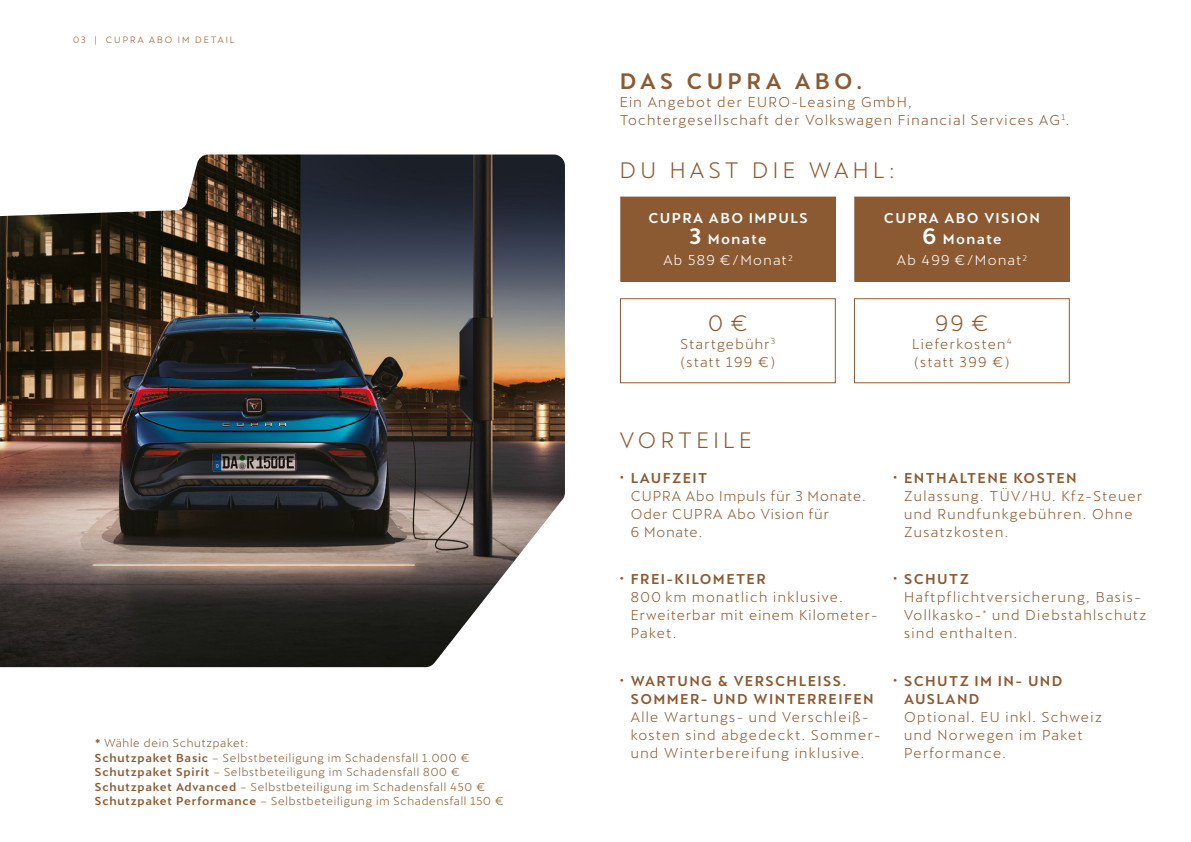
<style>
.page{position:relative;width:1191px;height:842px;background:#fff}
.page>*{position:absolute;margin:0;border:0;box-sizing:border-box;transform-origin:0 0}
.t1{font:22px "Cupra";letter-spacing:.2em;color:#8c5a32}
.t2{font:500 22px "Cupra";letter-spacing:.2em;color:#8c5a32}
.t3{font:14px/18px "Cupra";letter-spacing:.1em;color:#8c5a32}
.t4{font:14px/18px "Cupra";letter-spacing:.08em;color:#8c5a32}
.t5{font:500 14px/21px "Cupra";letter-spacing:.1em;color:#fff;text-align:center}
.t6{font:500 14px/18px "Cupra";letter-spacing:.1em;color:#8c5a32}
.t7{font:14px/18px "Cupra";letter-spacing:.07em;color:#8c5a32}
.t8{font:11.3px/14.6px "Cupra";letter-spacing:.07em;color:#8c5a32}
.t9{font:9px "Cupra";letter-spacing:.225em;color:#96552a}
.s1{font-weight:500}
.s2{font-size:22px}
.s3{font-weight:400}
.s4{font-family:"SEATBCN";font-weight:900}
</style>
<div class="page">
<img style="left:0;top:154px;width:565px;height:513px">
<div style="left:621px;top:197px;width:214px;height:84px;background:#8c5a32"></div>
<div style="left:620px;top:197px;width:215px;height:85px;border:1px solid #8c5a32"></div>
<div style="left:620px;top:298px;width:215px;height:85px;border:1px solid #8c5a32"></div>
<div style="left:854px;top:298px;width:215px;height:85px;border:1px solid #8c5a32"></div>
<div style="left:854px;top:197px;width:215px;height:84px;background:#8c5a32"></div>
<div style="left:854px;top:197px;width:215px;height:85px;border:1px solid #8c5a32"></div>
<p class="t9" style="left:73px;top:31px;width:163px">03 | CUPRA ABO IM DETAIL</p>
<p class="t8" style="left:95px;top:734px;width:410px"><span class="s1">*</span> Wähle dein Schutzpaket:<br><span class="s1">Schutzpaket Basic</span> – Selbstbeteiligung im Schadensfall 1.000 € <span class="s1">Schutzpaket Spirit</span> – Selbstbeteiligung im Schadensfall 800 € <span class="s1">Schutzpaket Advanced</span> – Selbstbeteiligung im Schadensfall 450 € <span class="s1">Schutzpaket Performance</span> – Selbstbeteiligung im Schadensfall 150 €</p>
<h1 class="t2" style="left:620px;top:68px;width:244px">DAS CUPRA ABO.</h1>
<p class="t3" style="left:620px;top:90px;width:451px">Ein Angebot der EURO-Leasing GmbH,<br>Tochtergesellschaft der Volkswagen Financial Services AG<sup>1</sup>.</p>
<h1 class="t1" style="left:620px;top:150px;width:276px">DU HAST DIE WAHL:</h1>
<p class="t5" style="left:648px;top:208px;width:161px">CUPRA ABO IMPULS<br><span class="s2">3</span> Monate<br><span class="s3">Ab 589 €/Monat</span><sup>2</sup></p>
<h1 class="t1" style="left:708px;top:303px;width:41px">0 €</h1>
<p class="t3" style="left:680px;top:333px;width:96px">Startgebühr<sup>3 </sup>(statt 199 €)</p>
<h1 class="t1" style="left:620px;top:420px;width:133px">VORTEILE</h1>
<p class="t5" style="left:884px;top:208px;width:158px">CUPRA ABO VISION<br><span class="s2">6</span> Monate<br><span class="s3">Ab 499 €/Monat</span><sup>2</sup></p>
<h1 class="t1" style="left:935px;top:303px;width:55px">99 €</h1>
<p class="t3" style="left:912px;top:333px;width:101px">Lieferkosten<sup>4 </sup>(statt 399 €)</p>
<p class="t7" style="left:631px;top:467px;width:236px;text-indent:-11px"><span class="s4">·</span> <span class="s1">LAUFZEIT<br></span>CUPRA Abo Impuls für 3 Monate.<br>Oder CUPRA Abo Vision für<br>6 Monate.</p>
<p class="t4" style="left:631px;top:568px;width:248px;text-indent:-11px"><span class="s4">·</span> <span class="s1">FREI-KILOMETER<br></span>800 km monatlich inklusive.<br>Erweiterbar mit einem Kilometer-<br>Paket.</p>
<p class="t6" style="left:631px;top:672px;width:244px;text-indent:-11px"><span class="s4">·</span> WARTUNG &amp; VERSCHLEISS.<br>SOMMER- UND WINTERREIFEN</p>
<p class="t3" style="left:631px;top:705px;width:251px">Alle Wartungs- und Verschleiß&shy;kosten sind abgedeckt. Sommer&shy;und Winterbereifung inklusive.</p>
<p class="t3" style="left:904px;top:467px;width:240px;text-indent:-11px"><span class="s4">·</span> <span class="s1">ENTHALTENE KOSTEN<br></span>Zulassung. TÜV/HU. Kfz-Steuer und Rundfunkgebühren. Ohne<br>Zusatzkosten.</p>
<p class="t3" style="left:904px;top:568px;width:244px;text-indent:-11px"><span class="s4">·</span> <span class="s1">SCHUTZ<br></span>Haftpflichtversicherung, Basis-<br>Vollkasko-<sup>*</sup> und Diebstahlschutz sind enthalten.</p>
<p class="t6" style="left:904px;top:672px;width:160px;text-indent:-11px"><span class="s4">·</span> SCHUTZ IM IN- UND<br>AUSLAND</p>
<p class="t3" style="left:904px;top:705px;width:199px">Optional. EU inkl. Schweiz und Norwegen im Paket<br>Performance.</p>
</div>
